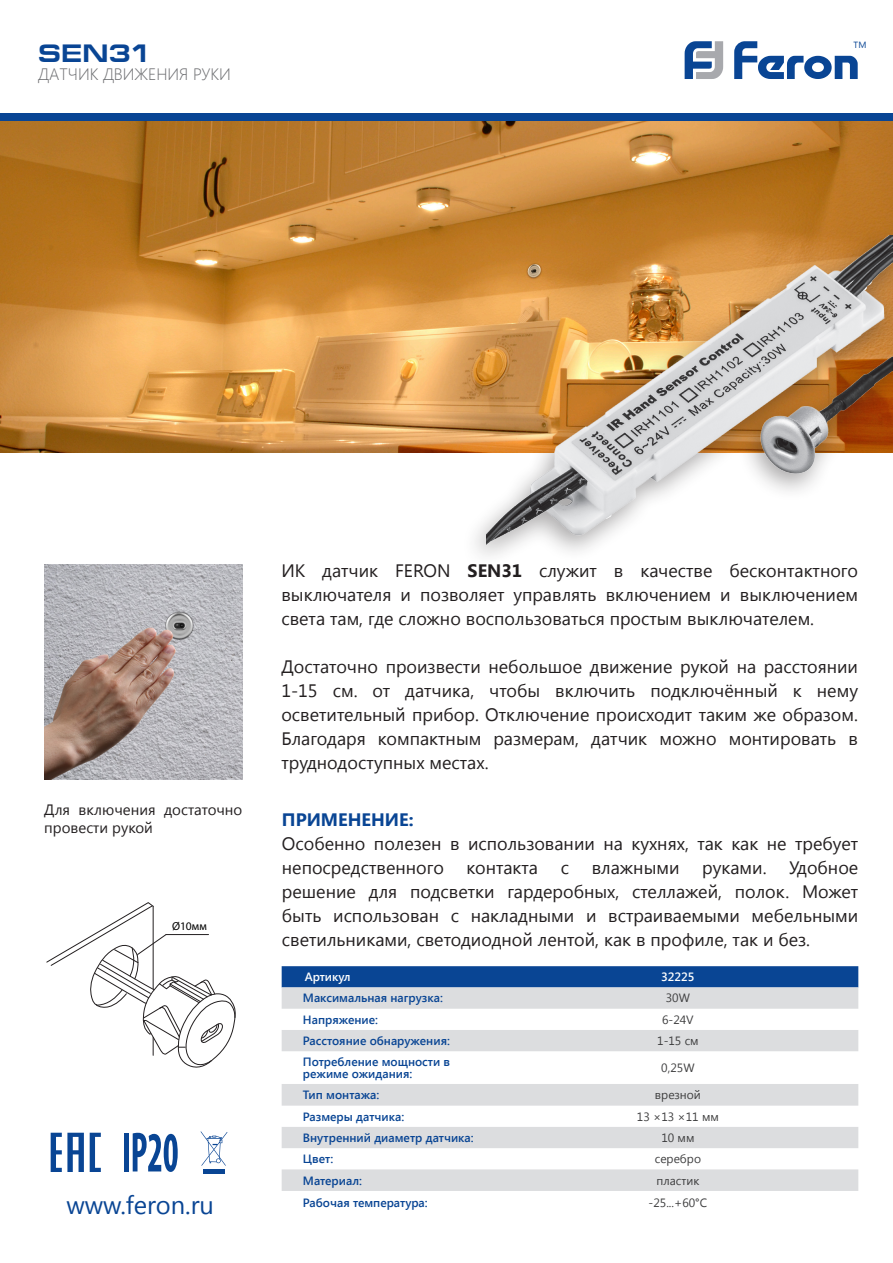
<style>
.page{position:relative;width:893px;height:1263px;background:#fff}
.page>*{position:absolute;margin:0;border:0;box-sizing:border-box;transform-origin:0 0}
.t1{font:25.5px "Segoe UI";color:#094594}
.t2{font:700 25.5px "Europe Ext";color:#094594}
.t3{font:18px/24px "Segoe UI";color:#231f20;text-align:justify}
.t4{font:700 18px "Segoe UI";color:#094594}
.t5{font:300 16.5px "Segoe UI";color:#6c6d70}
.t6{font:15px/18px "Segoe UI";color:#231f20}
.t7{font:600 12px/12px "Segoe UI";color:#094594}
.t8{font:12px "Segoe UI";color:#3e3e3f}
.t9{font:600 12px "Segoe UI";color:#fff}
.t10{font:11.7px "Myriad Pro";color:#000}
.t11{font:9px "Segoe UI";color:#094594}
.s1{font-weight:700}
</style>
<div class="page">
<svg style="left:685px;top:41px;width:38px;height:38px"></svg>
<svg style="left:734px;top:41px;width:124px;height:38px"></svg>
<img style="left:0;top:120px;width:893px;height:333px">
<div style="left:0;top:113px;width:893px;height:7px;background:#094594"></div>
<svg style="left:90px;top:1133px;width:11px;height:39px"></svg>
<svg style="left:51px;top:1133px;width:33px;height:39px"></svg>
<hr style="left:203px;top:1169px;width:22px;height:4px;background:#094594">
<svg style="left:201px;top:1131px;width:26px;height:35px"></svg>
<hr style="left:124px;top:1133px;width:4px;height:38px;background:#094594">
<svg style="left:133px;top:1133px;width:45px;height:39px"></svg>
<div style="left:282px;top:966px;width:576px;height:21px;background:#094594"></div>
<svg style="left:282px;top:987px;width:576px;height:204px;fill:#dcdddf"></svg>
<img style="left:44px;top:564px;width:198px;height:215px">
<div style="left:461px;top:225px;width:432px;height:345px;background:#231f20;opacity:.4"></div>
<img style="left:486px;top:236px;width:407px;height:308px">
<svg style="left:46px;top:902px;width:190px;height:166px"></svg>
<p class="t2" style="left:38px;top:39px;width:116px">SEN31</p>
<p class="t5" style="left:38px;top:62px;width:194px">ДАТЧИК ДВИЖЕНИЯ РУКИ</p>
<p class="t11" style="left:854px;top:38px;width:14px">TM</p>
<p class="t3" style="left:281px;top:558px;width:578px">ИК датчик FERON <span class="s1">SEN31</span> служит в качестве бесконтактного выключателя и позволяет управлять включением и выключением света там, где сложно воспользоваться простым выключателем.</p>
<p class="t3" style="left:281px;top:654px;width:578px">Достаточно произвести небольшое движение рукой на расстоянии 1-15 см. от датчика, чтобы включить подключённый к нему осветительный прибор. Отключение происходит таким же образом.<br>Благодаря компактным размерам, датчик можно монтировать в труднодоступных местах.</p>
<p class="t6" style="left:44px;top:800px;width:200px">Для включения достаточно провести рукой</p>
<p class="t4" style="left:282px;top:807px;width:133px">ПРИМЕНЕНИЕ:</p>
<p class="t3" style="left:282px;top:831px;width:578px">Особенно полезен в использовании на кухнях, так как не требует непосредственного</p>
<p class="t3" style="left:282px;top:855px;width:578px;text-indent:507px">Удобное решение для подсветки гардеробных, стеллажей, полок. Может быть использован с накладными и встраиваемыми мебельными светильниками, светодиодной лентой, как в профиле, так и без.</p>
<p class="t9" style="left:305px;top:968px;width:48px">Артикул</p>
<p class="t9" style="left:661px;top:968px;width:35px">32225</p>
<p class="t7" style="left:303px;top:992px;width:141px">Максимальная нагрузка:</p>
<p class="t8" style="left:666px;top:990px;width:26px">30W</p>
<p class="t7" style="left:303px;top:1013px;width:77px">Напряжение:</p>
<p class="t8" style="left:662px;top:1011px;width:33px">6-24V</p>
<p class="t7" style="left:303px;top:1034px;width:148px">Расстояние обнаружения:</p>
<p class="t8" style="left:657px;top:1032px;width:43px">1-15 см</p>
<p class="t7" style="left:303px;top:1055px;width:149px">Потребление мощности в режиме ожидания:</p>
<p class="t8" style="left:661px;top:1059px;width:35px">0,25W</p>
<p class="t7" style="left:303px;top:1088px;width:78px">Тип монтажа:</p>
<p class="t8" style="left:655px;top:1086px;width:47px">врезной</p>
<p class="t7" style="left:303px;top:1110px;width:103px">Размеры датчика:</p>
<p class="t8" style="left:637px;top:1108px;width:83px">13 ×13 ×11 мм</p>
<p class="t7" style="left:303px;top:1131px;width:172px">Внутренний диаметр датчика:</p>
<p class="t8" style="left:661px;top:1129px;width:35px">10 мм</p>
<p class="t7" style="left:303px;top:1152px;width:32px">Цвет:</p>
<p class="t8" style="left:655px;top:1150px;width:48px">серебро</p>
<p class="t7" style="left:303px;top:1174px;width:61px">Материал:</p>
<p class="t8" style="left:656px;top:1172px;width:44px">пластик</p>
<p class="t7" style="left:303px;top:1196px;width:126px">Рабочая температура:</p>
<p class="t8" style="left:649px;top:1195px;width:60px">-25...+60°С</p>
<p class="t3" style="left:466px;top:855px;width:73px">контакта</p>
<p class="t3" style="left:561px;top:855px;width:10px">с</p>
<p class="t3" style="left:592px;top:855px;width:89px">влажными</p>
<p class="t3" style="left:702px;top:855px;width:66px">руками.</p>
<p class="t10" style="left:172px;top:919px;width:36px">Ø10мм</p>
<p class="t1" style="left:66px;top:1187px;width:149px">www.feron.ru</p>
</div>
